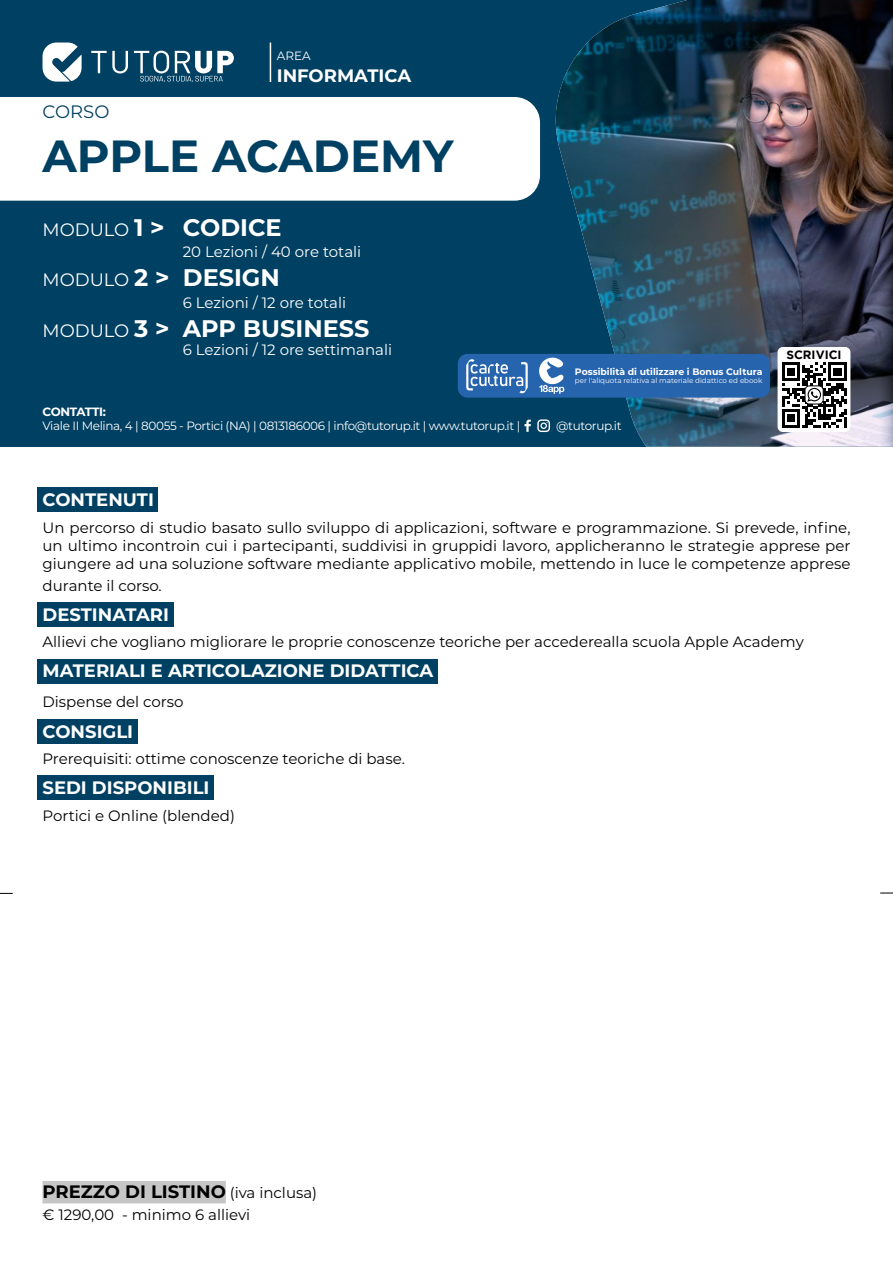
<style>
.page{position:relative;width:893px;height:1263px;background:#fff}
.page>*{position:absolute;margin:0;border:0;box-sizing:border-box;transform-origin:0 0}
.t1{font:700 45px "Montserrat";color:#004062}
.t2{font:700 24px "Montserrat";color:#fff}
.t3{font:700 18px "Montserrat";color:#fff}
.t4{font:700 18px "Montserrat";color:#000}
.t5{font:18px "Montserrat";color:#004062}
.t6{font:15px/18px "Montserrat";color:#000;text-align:justify}
.t7{font:15px "Montserrat";color:#fff}
.t8{font:12px "Montserrat";letter-spacing:-.03em;color:#fff}
.t9{font:700 12px "Montserrat";letter-spacing:-.03em;color:#fff}
.t10{font:700 12px "Gotham";color:#000}
.t11{font:700 9.3px "Montserrat";color:#fff}
.t12{font:7.2px "Montserrat";color:#fff}
.s1{font-weight:400;font-size:18px}
.s2{font-weight:400;font-size:15px}
</style>
<div class="page">
<svg style="left:0;top:893px;width:13px;height:1px"></svg>
<svg style="left:880px;top:893px;width:13px;height:1px"></svg>
<div style="left:37px;top:775px;width:177px;height:25px;background:#004062"></div>
<div style="left:37px;top:719px;width:101px;height:24px;background:#004062"></div>
<div style="left:37px;top:602px;width:136px;height:24px;background:#004062"></div>
<div style="left:37px;top:659px;width:401px;height:24px;background:#004062"></div>
<div style="left:37px;top:487px;width:121px;height:25px;background:#004062"></div>
<div style="left:0;top:0;width:893px;height:446px;background:#004062"></div>
<svg style="left:43px;top:43px;width:191px;height:39px"></svg>
<hr style="left:270px;top:43px;width:1px;height:39px;background:#fff">
<img style="left:544px;top:0;width:349px;height:446px">
<div style="left:0;top:97px;width:540px;height:104px;background:#fff"></div>
<div style="left:43px;top:1181px;width:183px;height:22px;background:#c6c6c6"></div>
<div style="left:458px;top:354px;width:312px;height:44px;background:#2764ae;border-radius:10px"></div>
<svg style="left:466px;top:359px;width:62px;height:34px"></svg>
<svg style="left:539px;top:357px;width:26px;height:37px"></svg>
<div style="left:778px;top:347px;width:72px;height:85px;background:#fff;border-radius:5px"></div>
<svg style="left:782px;top:363px;width:64px;height:64px"></svg>
<svg style="left:524px;top:419px;width:26px;height:13px"></svg>
<p class="t5" style="left:43px;top:99px;width:68px">CORSO</p>
<p class="t8" style="left:277px;top:47px;width:35px">AREA</p>
<p class="t3" style="left:277px;top:62px;width:136px">INFORMATICA</p>
<h1 class="t1" style="left:43px;top:123px;width:413px">APPLE ACADEMY</h1>
<h2 class="t2" style="left:43px;top:210px;width:241px"><span class="s1">MODULO</span> 1 &gt; CODICE</h2>
<p class="t7" style="left:183px;top:242px;width:180px">20 Lezioni / 40 ore totali</p>
<h2 class="t2" style="left:43px;top:260px;width:239px"><span class="s1">MODULO</span> 2 &gt; DESIGN</h2>
<p class="t7" style="left:183px;top:292px;width:165px">6 Lezioni / 12 ore totali</p>
<h2 class="t2" style="left:43px;top:311px;width:328px"><span class="s1">MODULO</span> 3 &gt; APP BUSINESS</h2>
<p class="t7" style="left:183px;top:339px;width:211px">6 Lezioni / 12 ore settimanali</p>
<p class="t11" style="left:575px;top:365px;width:189px">Possibilità di utilizzare i Bonus Cultura</p>
<p class="t12" style="left:575px;top:376px;width:189px">per l'aliquota relativa al materiale didattico ed ebook</p>
<p class="t9" style="left:43px;top:403px;width:65px">CONTATTI:</p>
<p class="t8" style="left:43px;top:417px;width:479px">Viale II Melina, 4 | 80055 - Portici (NA) | 0813186006 | info@tutorup.it | www.tutorup.it |</p>
<p class="t8" style="left:556px;top:417px;width:67px">@tutorup.it</p>
<p class="t10" style="left:786px;top:348px;width:57px">SCRIVICI</p>
<p class="t3" style="left:43px;top:487px;width:113px">CONTENUTI</p>
<p class="t6" style="left:43px;top:518px;width:809px">Un percorso di studio basato sullo sviluppo di applicazioni, software e programmazione. Si prevede, infine, un ultimo incontroin cui i partecipanti, suddivisi in gruppidi lavoro, applicheranno le strategie apprese per giungere ad una soluzione software mediante applicativo mobile, mettendo in luce le competenze apprese</p>
<p class="t6" style="left:43px;top:576px;width:121px">durante il corso.</p>
<p class="t3" style="left:43px;top:601px;width:128px">DESTINATARI</p>
<p class="t6" style="left:43px;top:632px;width:763px">Allievi che vogliano migliorare le proprie conoscenze teoriche per accederealla scuola Apple Academy</p>
<p class="t3" style="left:43px;top:658px;width:392px">MATERIALI E ARTICOLAZIONE DIDATTICA</p>
<p class="t6" style="left:43px;top:692px;width:143px">Dispense del corso</p>
<p class="t3" style="left:43px;top:718px;width:92px">CONSIGLI</p>
<p class="t6" style="left:43px;top:749px;width:364px">Prerequisiti: ottime conoscenze teoriche di base.</p>
<p class="t3" style="left:43px;top:775px;width:168px">SEDI DISPONIBILI</p>
<p class="t6" style="left:43px;top:806px;width:194px">Portici e Online (blended)</p>
<p class="t4" style="left:43px;top:1179px;width:276px">PREZZO DI LISTINO <span class="s2">(iva inclusa)</span></p>
<p class="t6" style="left:43px;top:1205px;width:209px">€ 1290,00 - minimo 6 allievi</p>
</div>
